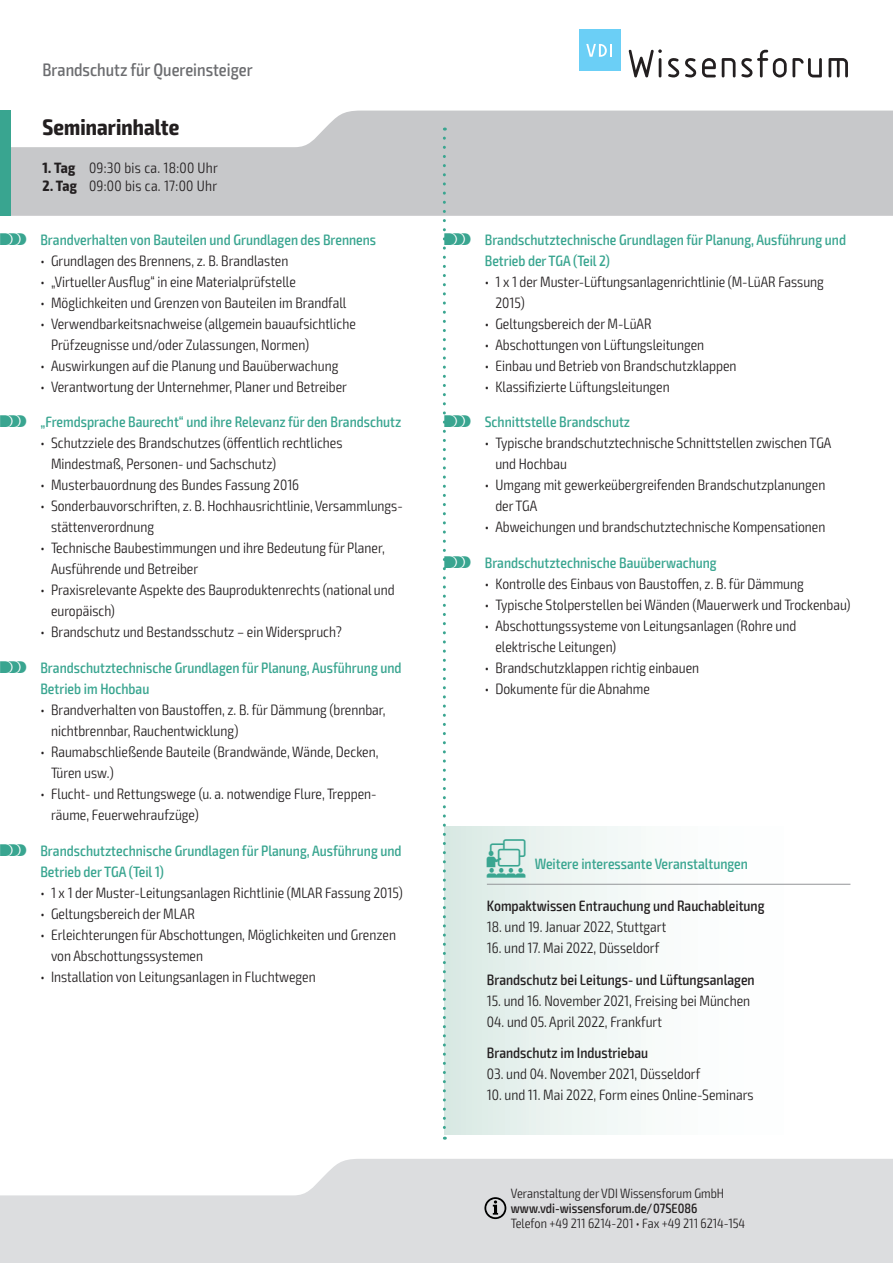
<style>
.page{position:relative;width:893px;height:1263px;background:#fff}
.page>*{position:absolute;margin:0;border:0;box-sizing:border-box;transform-origin:0 0}
.t1{font:700 condensed 22.5px "Exo 2";letter-spacing:.005em;color:#231f20}
.t2{font:500 condensed 18px "Exo 2";color:#6c6d70}
.t3{font:300 condensed 15px/21px "Exo 2";color:#231f20}
.t4{font:500 condensed 15px/21px "Exo 2";color:#39a590}
.t5{font:500 condensed 15px "Exo 2";color:#231f20}
.t6{font:300 condensed 15px "Exo 2";letter-spacing:.02em;color:#231f20}
.t7{font:300 condensed 13.5px "Exo 2";color:#231f20}
.t8{font:500 condensed 13.5px "Exo 2";color:#231f20}
.s1{font-weight:700}
.s2{font-family:"VDI Iconset S4 A Regular";font-weight:400;font-stretch:normal}
.s3{font-family:"VDI Iconset S4 A Regular";font-weight:400;font-stretch:normal;font-size:19.5px}
</style>
<div class="page">
<svg style="left:0;top:1159px;width:893px;height:104px;fill:#dcdddf"></svg>
<svg style="left:11px;top:111px;width:882px;height:105px;fill:#c7c8ca"></svg>
<div style="left:0;top:111px;width:11px;height:105px;background:#39a590"></div>
<svg style="left:484px;top:1197px;width:22px;height:22px"></svg>
<svg style="left:629px;top:49px;width:33px;height:28px"></svg>
<svg style="left:668px;top:58px;width:11px;height:19px"></svg>
<svg style="left:685px;top:58px;width:11px;height:19px"></svg>
<svg style="left:702px;top:58px;width:14px;height:19px"></svg>
<svg style="left:722px;top:58px;width:13px;height:19px"></svg>
<svg style="left:741px;top:50px;width:81px;height:27px"></svg>
<svg style="left:828px;top:58px;width:20px;height:19px"></svg>
<div style="left:579px;top:30px;width:41px;height:41px;background:#6bcff6"></div>
<svg style="left:586px;top:44px;width:26px;height:13px"></svg>
<div style="left:444px;top:827px;width:406px;height:307px;background:linear-gradient(to right,#dfece8,#fff)"></div>
<hr style="left:487px;top:884px;width:363px;height:1px;background:#939598">
<svg style="left:443px;top:138px;width:3px;height:1002px"></svg>
<p class="t2" style="left:43px;top:59px;width:212px">Brandschutz für Quereinsteiger</p>
<h1 class="t1" style="left:43px;top:113px;width:138px">Seminarinhalte</h1>
<p class="t6" style="left:43px;top:159px;width:177px"><span class="s1">1. Tag</span> 09:30 bis ca. 18:00 Uhr</p>
<p class="t6" style="left:43px;top:177px;width:176px"><span class="s1">2. Tag</span> 09:00 bis ca. 17:00 Uhr</p>
<p class="t4" style="left:0;top:229px;width:378px"><span class="s2">s</span> Brandverhalten von Bauteilen und Grundlagen des Brennens</p>
<p class="t3" style="left:40px;top:250px;width:250px">• Grundlagen des Brennens, z. B. Brandlasten</p>
<p class="t3" style="left:40px;top:271px;width:257px">• „Virtueller Ausflug“ in eine Materialprüfstelle</p>
<p class="t3" style="left:40px;top:292px;width:308px">• Möglichkeiten und Grenzen von Bauteilen im Brandfall</p>
<p class="t3" style="left:51px;top:313px;width:306px;text-indent:-11px">• Verwendbarkeitsnachweise (allgemein bauaufsichtliche<br>Prüfzeugnisse und/oder Zulassungen, Normen)</p>
<p class="t3" style="left:40px;top:355px;width:299px">• Auswirkungen auf die Planung und Bauüberwachung</p>
<p class="t3" style="left:40px;top:376px;width:308px">• Verantwortung der Unternehmer, Planer und Betreiber</p>
<p class="t4" style="left:0;top:412px;width:403px"><span class="s2">s</span> „Fremdsprache Baurecht“ und ihre Relevanz für den Brandschutz</p>
<p class="t3" style="left:51px;top:433px;width:293px;text-indent:-11px">• Schutzziele des Brandschutzes (öffentlich rechtliches<br>Mindestmaß, Personen- und Sachschutz)</p>
<p class="t3" style="left:40px;top:475px;width:260px">• Musterbauordnung des Bundes Fassung 2016</p>
<p class="t3" style="left:51px;top:496px;width:353px;text-indent:-11px">• Sonderbauvorschriften, z. B. Hochhausrichtlinie, Versammlungs&shy;stättenverordnung</p>
<p class="t3" style="left:51px;top:538px;width:335px;text-indent:-11px">• Technische Baubestimmungen und ihre Bedeutung für Planer,<br>Ausführende und Betreiber</p>
<p class="t3" style="left:51px;top:580px;width:345px;text-indent:-11px">• Praxisrelevante Aspekte des Bauproduktenrechts (national und europäisch)</p>
<p class="t3" style="left:40px;top:622px;width:303px">• Brandschutz und Bestandsschutz – ein Widerspruch?</p>
<p class="t4" style="left:40px;top:658px;width:363px;text-indent:-40px"><span class="s2">s</span> Brandschutztechnische Grundlagen für Planung, Ausführung und<br>Betrieb im Hochbau</p>
<p class="t3" style="left:51px;top:700px;width:336px;text-indent:-11px">• Brandverhalten von Baustoffen, z. B. für Dämmung (brennbar, nichtbrennbar, Rauchentwicklung)</p>
<p class="t3" style="left:51px;top:742px;width:329px;text-indent:-11px">• Raumabschließende Bauteile (Brandwände, Wände, Decken,<br>Türen usw.)</p>
<p class="t3" style="left:51px;top:784px;width:325px;text-indent:-11px">• Flucht- und Rettungswege (u. a. notwendige Flure, Treppen&shy;räume, Feuerwehraufzüge)</p>
<p class="t4" style="left:40px;top:841px;width:363px;text-indent:-40px"><span class="s2">s</span> Brandschutztechnische Grundlagen für Planung, Ausführung und<br>Betrieb der TGA (Teil 1)</p>
<p class="t3" style="left:40px;top:883px;width:364px">• 1 x 1 der Muster-Leitungsanlagen Richtlinie (MLAR Fassung 2015)</p>
<p class="t3" style="left:40px;top:904px;width:156px">• Geltungsbereich der MLAR</p>
<p class="t3" style="left:51px;top:925px;width:346px;text-indent:-11px">• Erleichterungen für Abschottungen, Möglichkeiten und Grenzen von Abschottungssystemen</p>
<p class="t3" style="left:40px;top:967px;width:277px">• Installation von Leitungsanlagen in Fluchtwegen</p>
<p class="t4" style="left:485px;top:229px;width:363px;text-indent:-40px"><span class="s2">s</span> Brandschutztechnische Grundlagen für Planung, Ausführung und<br>Betrieb der TGA (Teil 2)</p>
<p class="t3" style="left:495px;top:271px;width:330px;text-indent:-11px">• 1 x 1 der Muster-Lüftungsanlagenrichtlinie (M-LüAR Fassung<br>2015)</p>
<p class="t3" style="left:485px;top:313px;width:168px">• Geltungsbereich der M-LüAR</p>
<p class="t3" style="left:485px;top:334px;width:221px">• Abschottungen von Lüftungsleitungen</p>
<p class="t3" style="left:485px;top:355px;width:253px">• Einbau und Betrieb von Brandschutzklappen</p>
<p class="t3" style="left:485px;top:376px;width:186px">• Klassifizierte Lüftungsleitungen</p>
<p class="t4" style="left:444px;top:412px;width:187px"><span class="s2">s</span> Schnittstelle Brandschutz</p>
<p class="t3" style="left:495px;top:433px;width:337px;text-indent:-11px">• Typische brandschutztechnische Schnittstellen zwischen TGA und Hochbau</p>
<p class="t3" style="left:495px;top:475px;width:331px;text-indent:-11px">• Umgang mit gewerkeübergreifenden Brandschutzplanungen der TGA</p>
<p class="t3" style="left:485px;top:517px;width:342px">• Abweichungen und brandschutztechnische Kompensationen</p>
<p class="t4" style="left:444px;top:553px;width:274px"><span class="s2">s</span> Brandschutztechnische Bauüberwachung</p>
<p class="t3" style="left:485px;top:574px;width:321px">• Kontrolle des Einbaus von Baustoffen, z. B. für Dämmung</p>
<p class="t3" style="left:485px;top:595px;width:367px">• Typische Stolperstellen bei Wänden (Mauerwerk und Trockenbau)</p>
<p class="t3" style="left:495px;top:616px;width:302px;text-indent:-11px">• Abschottungssysteme von Leitungsanlagen (Rohre und elektrische Leitungen)</p>
<p class="t3" style="left:485px;top:658px;width:216px">• Brandschutzklappen richtig einbauen</p>
<p class="t3" style="left:485px;top:679px;width:167px">• Dokumente für die Abnahme</p>
<p class="t4" style="left:487px;top:853px;width:263px"><span class="s3">W</span> Weitere interessante Veranstaltungen</p>
<p class="t5" style="left:487px;top:897px;width:279px">Kompaktwissen Entrauchung und Rauchableitung</p>
<p class="t3" style="left:487px;top:917px;width:181px">18. und 19. Januar 2022, Stuttgart</p>
<p class="t3" style="left:487px;top:938px;width:174px">16. und 17. Mai 2022, Düsseldorf</p>
<p class="t5" style="left:487px;top:971px;width:269px">Brandschutz bei Leitungs- und Lüftungsanlagen</p>
<p class="t3" style="left:487px;top:990px;width:265px">15. und 16. November 2021, Freising bei München</p>
<p class="t3" style="left:487px;top:1011px;width:177px">04. und 05. April 2022, Frankfurt</p>
<p class="t5" style="left:487px;top:1044px;width:163px">Brandschutz im Industriebau</p>
<p class="t3" style="left:487px;top:1064px;width:215px">03. und 04. November 2021, Düsseldorf</p>
<p class="t3" style="left:487px;top:1085px;width:268px">10. und 11. Mai 2022, Form eines Online-Seminars</p>
<p class="t7" style="left:511px;top:1185px;width:215px">Veranstaltung der VDI Wissensforum GmbH</p>
<p class="t8" style="left:511px;top:1200px;width:188px">www.vdi-wissensforum.de/07SE086</p>
<p class="t7" style="left:511px;top:1215px;width:236px">Telefon +49 211 6214-201 • Fax +49 211 6214-154</p>
</div>
